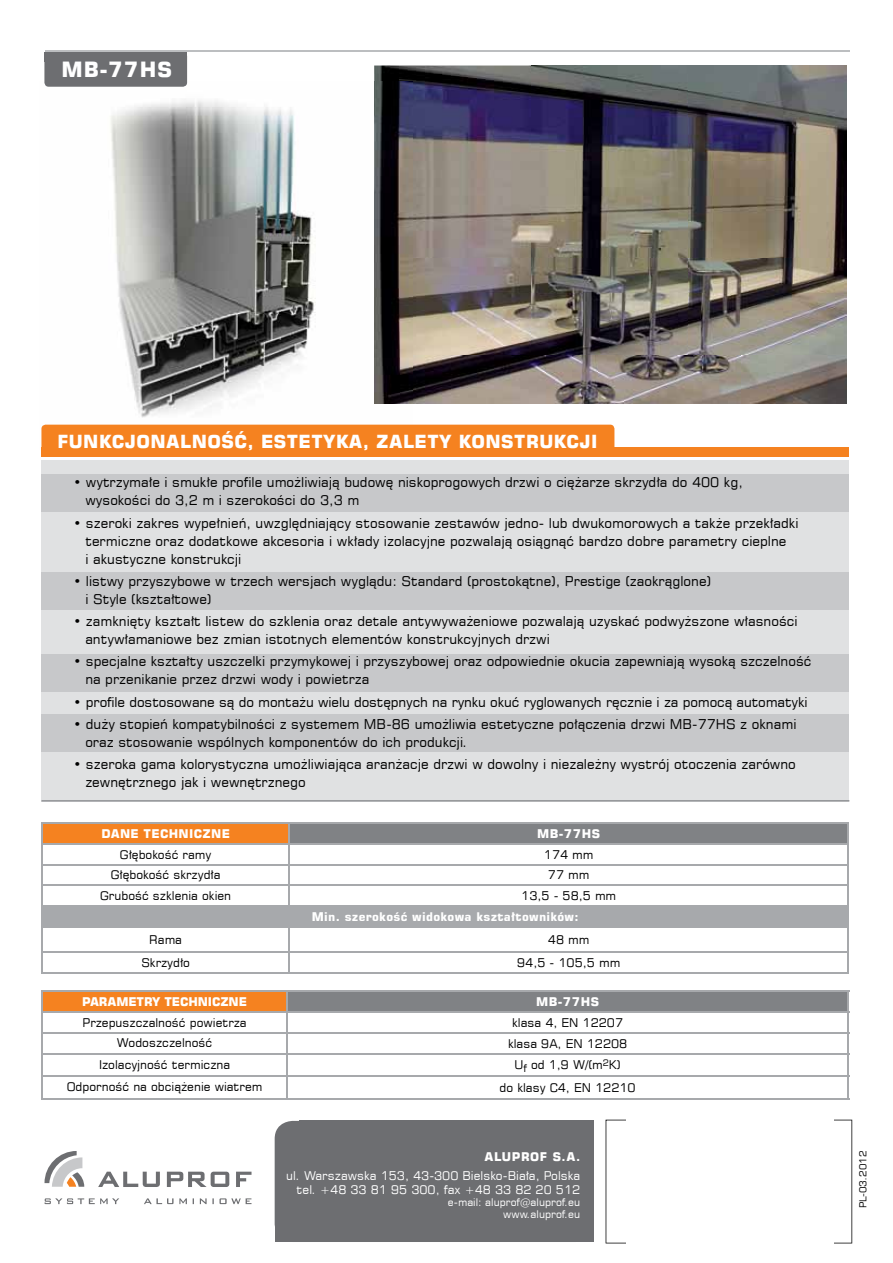
<style>
.page{position:relative;width:893px;height:1263px;background:#fff}
.page>*{position:absolute;margin:0;border:0;box-sizing:border-box;transform-origin:0 0}
.t1{font:21px "Square 721 EU Bold";letter-spacing:.05em;color:#fff}
.t2{font:18px "Square 721 EU Bold";letter-spacing:.025em;color:#fff}
.t3{font:13.5px/18px "Square 721 EU Normal";color:#000}
.t4{font:12px "Square 721 EU Normal";color:#000}
.t5{font:12px/14.4px "Square 721 EU Normal";color:#fff;text-align:right}
.t6{font:12px "Square 721 EU Bold";letter-spacing:.025em;color:#fff}
.t7{font:12px "Square 721 EU Bold";letter-spacing:-.01em;color:#fff}
.t8{font:12px "Square 721 EU Bold";letter-spacing:.05em;color:#fff}
.t9{font:10.5px/12px "Square 721 EU Normal";color:#fff;text-align:right}
.t10{font:9px "Square 721 PL";color:#000}
</style>
<div class="page">
<img style="left:42px;top:82px;width:370px;height:344px">
<img style="left:374px;top:66px;width:472px;height:96px">
<img style="left:412px;top:162px;width:434px;height:242px">
<img style="left:374px;top:82px;width:38px;height:322px">
<svg style="left:606px;top:1120px;width:246px;height:123px"></svg>
<div style="left:275px;top:1121px;width:318px;height:121px;background:#6d6e71;border-radius:18px"></div>
<div style="left:299px;top:1121px;width:295px;height:121px;background:#6d6e71"></div>
<div style="left:275px;top:1214px;width:27px;height:28px;background:#6d6e71"></div>
<svg style="left:44px;top:1198px;width:208px;height:6px"></svg>
<svg style="left:45px;top:1151px;width:39px;height:36px"></svg>
<svg style="left:98px;top:1172px;width:62px;height:15px"></svg>
<svg style="left:167px;top:1172px;width:62px;height:15px"></svg>
<svg style="left:236px;top:1172px;width:16px;height:15px"></svg>
<div style="left:627px;top:1114px;width:207px;height:135px;background:#fff"></div>
<div style="left:41px;top:460px;width:808px;height:341px;background:#e0e1e2"></div>
<div style="left:41px;top:474px;width:808px;height:38px;background:#c7c8ca"></div>
<div style="left:41px;top:572px;width:808px;height:37px;background:#c7c8ca"></div>
<div style="left:41px;top:654px;width:808px;height:37px;background:#c7c8ca"></div>
<div style="left:41px;top:715px;width:808px;height:37px;background:#c7c8ca"></div>
<div style="left:42px;top:823px;width:247px;height:21px;background:#f58220"></div>
<div style="left:289px;top:823px;width:559px;height:21px;background:#808285"></div>
<div style="left:42px;top:906px;width:806px;height:21px;background:#a7a9ac"></div>
<hr style="left:41px;top:822px;width:248px;height:2px;background:#a7a9ac">
<hr style="left:289px;top:822px;width:560px;height:2px;background:#a7a9ac">
<hr style="left:41px;top:843px;width:248px;height:2px;background:#a7a9ac">
<svg style="left:41px;top:824px;width:2px;height:40px"></svg>
<hr style="left:289px;top:843px;width:560px;height:2px;background:#a7a9ac">
<svg style="left:288px;top:824px;width:2px;height:40px"></svg>
<svg style="left:847px;top:824px;width:2px;height:40px"></svg>
<hr style="left:41px;top:864px;width:248px;height:1px;background:#a7a9ac">
<hr style="left:41px;top:865px;width:2px;height:20px;background:#a7a9ac">
<hr style="left:289px;top:864px;width:560px;height:1px;background:#a7a9ac">
<hr style="left:288px;top:865px;width:2px;height:20px;background:#a7a9ac">
<hr style="left:847px;top:865px;width:2px;height:20px;background:#a7a9ac">
<hr style="left:41px;top:885px;width:248px;height:1px;background:#a7a9ac">
<hr style="left:289px;top:885px;width:560px;height:1px;background:#a7a9ac">
<svg style="left:288px;top:886px;width:2px;height:19px"></svg>
<hr style="left:41px;top:905px;width:248px;height:2px;background:#a7a9ac">
<svg style="left:41px;top:886px;width:2px;height:40px"></svg>
<hr style="left:289px;top:905px;width:560px;height:2px;background:#a7a9ac">
<svg style="left:847px;top:886px;width:2px;height:40px"></svg>
<hr style="left:41px;top:926px;width:248px;height:1px;background:#a7a9ac">
<hr style="left:41px;top:927px;width:2px;height:24px;background:#a7a9ac">
<hr style="left:289px;top:926px;width:560px;height:1px;background:#a7a9ac">
<hr style="left:288px;top:927px;width:2px;height:24px;background:#a7a9ac">
<hr style="left:847px;top:927px;width:2px;height:24px;background:#a7a9ac">
<hr style="left:41px;top:951px;width:248px;height:2px;background:#a7a9ac">
<svg style="left:41px;top:953px;width:2px;height:19px"></svg>
<hr style="left:289px;top:951px;width:560px;height:2px;background:#a7a9ac">
<svg style="left:288px;top:953px;width:2px;height:19px"></svg>
<svg style="left:847px;top:953px;width:2px;height:19px"></svg>
<hr style="left:41px;top:972px;width:248px;height:2px;background:#a7a9ac">
<hr style="left:289px;top:972px;width:560px;height:2px;background:#a7a9ac">
<div style="left:42px;top:991px;width:245px;height:21px;background:#f58220"></div>
<div style="left:287px;top:991px;width:561px;height:21px;background:#808285"></div>
<hr style="left:41px;top:990px;width:246px;height:2px;background:#a7a9ac">
<hr style="left:287px;top:990px;width:562px;height:2px;background:#a7a9ac">
<hr style="left:41px;top:1011px;width:246px;height:2px;background:#a7a9ac">
<svg style="left:41px;top:992px;width:2px;height:40px"></svg>
<hr style="left:287px;top:1011px;width:562px;height:2px;background:#a7a9ac">
<svg style="left:286px;top:992px;width:2px;height:40px"></svg>
<svg style="left:847px;top:992px;width:2px;height:40px"></svg>
<hr style="left:41px;top:1032px;width:246px;height:1px;background:#a7a9ac">
<hr style="left:41px;top:1033px;width:2px;height:20px;background:#a7a9ac">
<hr style="left:287px;top:1032px;width:562px;height:1px;background:#a7a9ac">
<hr style="left:286px;top:1033px;width:2px;height:20px;background:#a7a9ac">
<hr style="left:847px;top:1033px;width:2px;height:20px;background:#a7a9ac">
<hr style="left:41px;top:1053px;width:246px;height:1px;background:#a7a9ac">
<hr style="left:41px;top:1054px;width:2px;height:21px;background:#a7a9ac">
<hr style="left:287px;top:1053px;width:562px;height:1px;background:#a7a9ac">
<hr style="left:286px;top:1054px;width:2px;height:21px;background:#a7a9ac">
<hr style="left:847px;top:1054px;width:2px;height:21px;background:#a7a9ac">
<hr style="left:41px;top:1075px;width:246px;height:2px;background:#a7a9ac">
<hr style="left:41px;top:1077px;width:2px;height:21px;background:#a7a9ac">
<hr style="left:287px;top:1075px;width:562px;height:2px;background:#a7a9ac">
<hr style="left:286px;top:1077px;width:2px;height:21px;background:#a7a9ac">
<hr style="left:847px;top:1077px;width:2px;height:21px;background:#a7a9ac">
<hr style="left:41px;top:1098px;width:246px;height:1px;background:#a7a9ac">
<hr style="left:287px;top:1098px;width:562px;height:1px;background:#a7a9ac">
<hr style="left:41px;top:800px;width:808px;height:1px;background:#939598">
<div style="left:41px;top:447px;width:808px;height:10px;background:#f58220"></div>
<div style="left:41px;top:425px;width:573px;height:29px;background:#f58220;border-radius:4px"></div>
<hr style="left:45px;top:50px;width:804px;height:2px;background:#bcbec0">
<div style="left:44px;top:52px;width:143px;height:35px;background:#6d6e71;border-radius:4px"></div>
<div style="left:44px;top:52px;width:143px;height:10px;background:#6d6e71"></div>
<h1 class="t1" style="left:61px;top:56px;width:112px">MB-77HS</h1>
<h2 class="t2" style="left:57px;top:430px;width:542px">FUNKCJONALNOŚĆ, ESTETYKA, ZALETY KONSTRUKCJI</h2>
<p class="t3" style="left:85px;top:473px;width:659px;text-indent:-12px">• wytrzymałe i smukłe profile umożliwiają budowę niskoprogowych drzwi o ciężarze skrzydła do 400 kg, wysokości do 3,2 m i szerokości do 3,3 m</p>
<p class="t3" style="left:85px;top:514px;width:715px;text-indent:-12px">• szeroki zakres wypełnień, uwzględniający stosowanie zestawów jedno- lub dwukomorowych a także przekładki termiczne oraz dodatkowe akcesoria i wkłady izolacyjne pozwalają osiągnąć bardzo dobre parametry cieplne<br>i akustyczne konstrukcji</p>
<p class="t3" style="left:85px;top:572px;width:627px;text-indent:-12px">• listwy przyszybowe w trzech wersjach wyglądu: Standard (prostokątne), Prestige (zaokrąglone) i Style (kształtowe)</p>
<p class="t3" style="left:85px;top:612px;width:714px;text-indent:-12px">• zamknięty kształt listew do szklenia oraz detale antywyważeniowe pozwalają uzyskać podwyższone własności antywłamaniowe bez zmian istotnych elementów konstrukcyjnych drzwi</p>
<p class="t3" style="left:85px;top:652px;width:728px;text-indent:-12px">• specjalne kształty uszczelki przymykowej i przyszybowej oraz odpowiednie okucia zapewniają wysoką szczelność na przenikanie przez drzwi wody i powietrza</p>
<p class="t3" style="left:73px;top:693px;width:736px">• profile dostosowane są do montażu wielu dostępnych na rynku okuć ryglowanych ręcznie i za pomocą automatyki</p>
<p class="t3" style="left:85px;top:715px;width:713px;text-indent:-12px">• duży stopień kompatybilności z systemem MB-86 umożliwia estetyczne połączenia drzwi MB-77HS z oknami oraz stosowanie wspólnych komponentów do ich produkcji.</p>
<p class="t3" style="left:85px;top:755px;width:712px;text-indent:-12px">• szeroka gama kolorystyczna umożliwiająca aranżacje drzwi w dowolny i niezależny wystrój otoczenia zarówno zewnętrznego jak i wewnętrznego</p>
<p class="t6" style="left:101px;top:826px;width:130px">DANE TECHNICZNE</p>
<p class="t6" style="left:537px;top:826px;width:65px">MB-77HS</p>
<p class="t4" style="left:120px;top:847px;width:93px">Głębokość ramy</p>
<p class="t4" style="left:544px;top:847px;width:51px">174 mm</p>
<p class="t4" style="left:111px;top:867px;width:111px">Głębokość skrzydła</p>
<p class="t4" style="left:548px;top:867px;width:43px">77 mm</p>
<p class="t4" style="left:100px;top:888px;width:133px">Grubość szklenia okien</p>
<p class="t4" style="left:521px;top:888px;width:97px">13,5 - 58,5 mm</p>
<p class="t6" style="left:312px;top:909px;width:268px">Min. szerokość widokowa kształtowników:</p>
<p class="t4" style="left:149px;top:932px;width:34px">Rama</p>
<p class="t4" style="left:548px;top:932px;width:43px">48 mm</p>
<p class="t4" style="left:141px;top:955px;width:50px">Skrzydło</p>
<p class="t4" style="left:517px;top:955px;width:105px">94,5 - 105,5 mm</p>
<p class="t7" style="left:82px;top:994px;width:166px">PARAMETRY TECHNICZNE</p>
<p class="t6" style="left:536px;top:994px;width:65px">MB-77HS</p>
<p class="t4" style="left:83px;top:1015px;width:166px">Przepuszczalność powietrza</p>
<p class="t4" style="left:512px;top:1015px;width:113px">klasa 4, EN 12207</p>
<p class="t4" style="left:117px;top:1035px;width:97px">Wodoszczelność</p>
<p class="t4" style="left:508px;top:1036px;width:121px">klasa 9A, EN 12208</p>
<p class="t4" style="left:99px;top:1057px;width:133px">Izolacyjność termiczna</p>
<p class="t4" style="left:514px;top:1057px;width:108px">U<sub>f</sub> od 1,9 W/(m<sup>2</sup>K)</p>
<p class="t4" style="left:67px;top:1079px;width:197px">Odporność na obciążenie wiatrem</p>
<p class="t4" style="left:500px;top:1080px;width:138px">do klasy C4, EN 12210</p>
<p class="t8" style="left:484px;top:1149px;width:97px">ALUPROF S.A.</p>
<p class="t5" style="left:286px;top:1168px;width:295px">ul. Warszawska 153, 43-300 Bielsko-Biała, Polska tel. +48 33 81 95 300, fax +48 33 82 20 512</p>
<p class="t9" style="left:448px;top:1196px;width:134px">e-mail: aluprof@aluprof.eu www.aluprof.eu</p>
<p class="t10" style="left:857px;top:1208px;width:60px;rotate:-90deg">PL-03.2012</p>
</div>
